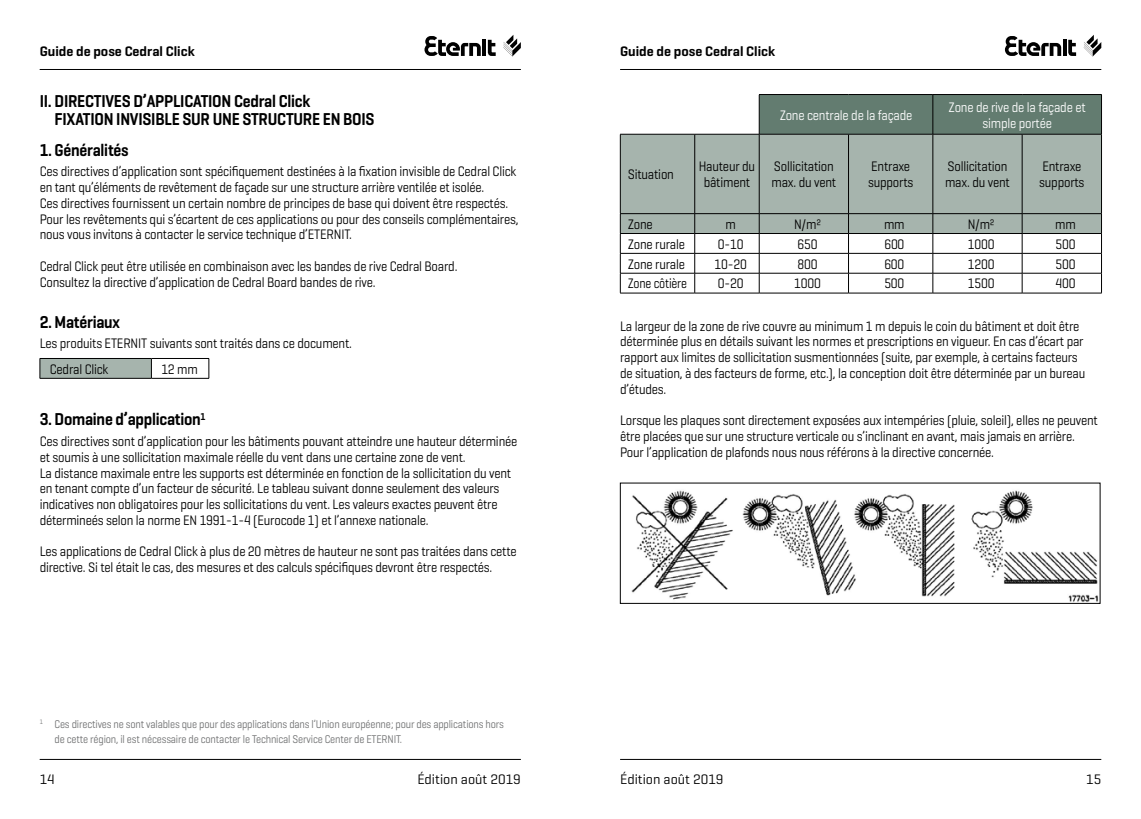
<style>
.page{position:relative;width:1141px;height:819px;background:#fff}
.page>*{position:absolute;margin:0;border:0;box-sizing:border-box;transform-origin:0 0}
.t1{font:600 17.5px/17.5px "Geogrotesque";letter-spacing:-.015em;color:#000;scale:.9 1}
.t2{font:14px/15.8px "Geogrotesque";letter-spacing:-.015em;color:#000;scale:.9 1}
.t3{font:14px/15.8px "Geogrotesque";letter-spacing:-.015em;color:#fff;text-align:center;scale:.9 1}
.t4{font:600 14px "Geogrotesque";color:#000}
.t5{font:14px "Geogrotesque";letter-spacing:-.015em;color:#000}
.t6{font:14px "Geogrotesque";letter-spacing:-.015em;color:#000;scale:.85 1}
.t7{font:11.38px/15.8px "Geogrotesque";letter-spacing:-.015em;color:#707172;scale:.9 1}
</style>
<div class="page">
<svg style="left:1005px;top:36px;width:71px;height:20px"></svg>
<svg style="left:1084px;top:35px;width:17px;height:21px"></svg>
<hr style="left:620px;top:69px;width:481px;height:1px;background:#000">
<hr style="left:40px;top:69px;width:481px;height:1px;background:#000">
<svg style="left:424px;top:36px;width:72px;height:20px"></svg>
<svg style="left:503px;top:35px;width:18px;height:21px"></svg>
<hr style="left:620px;top:759px;width:481px;height:1px;background:#000">
<hr style="left:40px;top:759px;width:481px;height:1px;background:#000">
<div style="left:40px;top:358px;width:111px;height:20px;background:#a6b4ad"></div>
<hr style="left:40px;top:358px;width:111px;height:1px;background:#000">
<hr style="left:151px;top:358px;width:58px;height:1px;background:#000">
<svg style="left:151px;top:358px;width:1px;height:20px"></svg>
<svg style="left:209px;top:358px;width:1px;height:20px"></svg>
<hr style="left:40px;top:378px;width:111px;height:1px;background:#000">
<hr style="left:151px;top:378px;width:58px;height:1px;background:#000">
<svg style="left:40px;top:359px;width:1px;height:19px"></svg>
<div style="left:760px;top:95px;width:341px;height:39px;background:#637c70"></div>
<div style="left:621px;top:135px;width:480px;height:78px;background:#a6b4ad"></div>
<hr style="left:759px;top:94px;width:89px;height:1px;background:#000">
<hr style="left:848px;top:94px;width:85px;height:1px;background:#000">
<hr style="left:933px;top:94px;width:89px;height:1px;background:#000">
<hr style="left:1022px;top:94px;width:80px;height:1px;background:#000">
<hr style="left:1101px;top:95px;width:1px;height:39px;background:#000">
<hr style="left:620px;top:134px;width:75px;height:1px;background:#000">
<hr style="left:620px;top:134px;width:1px;height:79px;background:#000">
<hr style="left:695px;top:134px;width:64px;height:1px;background:#000">
<hr style="left:694px;top:134px;width:1px;height:79px;background:#000">
<hr style="left:759px;top:134px;width:89px;height:1px;background:#000">
<hr style="left:759px;top:134px;width:1px;height:79px;background:#000">
<hr style="left:848px;top:134px;width:85px;height:1px;background:#000">
<hr style="left:848px;top:134px;width:1px;height:79px;background:#000">
<hr style="left:933px;top:134px;width:89px;height:1px;background:#000">
<hr style="left:933px;top:134px;width:1px;height:79px;background:#000">
<hr style="left:1022px;top:134px;width:80px;height:1px;background:#000">
<hr style="left:1022px;top:134px;width:1px;height:79px;background:#000">
<hr style="left:1101px;top:134px;width:1px;height:79px;background:#000">
<hr style="left:620px;top:213px;width:75px;height:1px;background:#000">
<hr style="left:695px;top:213px;width:64px;height:1px;background:#000">
<hr style="left:759px;top:213px;width:89px;height:1px;background:#000">
<hr style="left:848px;top:213px;width:85px;height:1px;background:#000">
<hr style="left:933px;top:213px;width:89px;height:1px;background:#000">
<hr style="left:1022px;top:213px;width:80px;height:1px;background:#000">
<svg style="left:620px;top:214px;width:482px;height:79px"></svg>
<hr style="left:620px;top:293px;width:75px;height:1px;background:#000">
<hr style="left:695px;top:293px;width:64px;height:1px;background:#000">
<hr style="left:759px;top:293px;width:89px;height:1px;background:#000">
<hr style="left:848px;top:293px;width:85px;height:1px;background:#000">
<hr style="left:933px;top:293px;width:89px;height:1px;background:#000">
<hr style="left:1022px;top:293px;width:80px;height:1px;background:#000">
<hr style="left:759px;top:95px;width:1px;height:39px;background:#000">
<hr style="left:933px;top:95px;width:1px;height:39px;background:#000">
<img style="left:631px;top:490px;width:467px;height:111px">
<p class="t4" style="left:40px;top:43px;width:156px">Guide de pose Cedral Click</p>
<p class="t4" style="left:620px;top:43px;width:156px">Guide de pose Cedral Click</p>
<p class="t1" style="left:55px;top:92px;width:357px;text-indent:-15px">II. DIRECTIVES D’APPLICATION Cedral Click<br>FIXATION INVISIBLE SUR UNE STRUCTURE EN BOIS</p>
<p class="t1" style="left:40px;top:141px;width:100px">1. Généralités</p>
<p class="t2" style="left:40px;top:163px;width:534px">Ces directives d’application sont spécifiquement destinées à la fixation invisible de Cedral Click en tant qu’éléments de revêtement de façade sur une structure arrière ventilée et isolée.<br>Ces directives fournissent un certain nombre de principes de base qui doivent être respectés.<br>Pour les revêtements qui s’écartent de ces applications ou pour des conseils complémentaires, nous vous invitons à contacter le service technique d’ETERNIT.</p>
<p class="t2" style="left:40px;top:258px;width:466px">Cedral Click peut être utilisée en combinaison avec les bandes de rive Cedral Board.<br>Consultez la directive d’application de Cedral Board bandes de rive.</p>
<p class="t1" style="left:40px;top:313px;width:91px">2. Matériaux</p>
<p class="t2" style="left:50px;top:330px;width:337px;line-height:25.4px;text-indent:-10px">Les produits ETERNIT suivants sont traités dans ce document.<br>Cedral Click</p>
<p class="t2" style="left:161px;top:360px;width:42px">12 mm</p>
<p class="t1" style="left:40px;top:410px;width:186px">3. Domaine d’application<sup>1</sup></p>
<p class="t2" style="left:40px;top:433px;width:532px">Ces directives sont d’application pour les bâtiments pouvant atteindre une hauteur déterminée et soumis à une sollicitation maximale réelle du vent dans une certaine zone de vent.<br>La distance maximale entre les supports est déterminée en fonction de la sollicitation du vent en tenant compte d’un facteur de sécurité. Le tableau suivant donne seulement des valeurs indicatives non obligatoires pour les sollicitations du vent. Les valeurs exactes peuvent être détermineés selon la norme EN 1991-1-4 (Eurocode 1) et l’annexe nationale.</p>
<p class="t2" style="left:40px;top:543px;width:532px">Les applications de Cedral Click à plus de 20 mètres de hauteur ne sont pas traitées dans cette directive. Si tel était le cas, des mesures et des calculs spécifiques devront être respectés.</p>
<p class="t7" style="left:55px;top:715px;width:501px;text-indent:-15px"><sup>1</sup> Ces directives ne sont valables que pour des applications dans l’Union européenne; pour des applications hors de cette région, il est nécessaire de contacter le Technical Service Center de ETERNIT.</p>
<p class="t3" style="left:780px;top:107px;width:149px">Zone centrale de la façade</p>
<p class="t3" style="left:949px;top:99px;width:154px">Zone de rive de la façade et simple portée</p>
<p class="t2" style="left:628px;top:166px;width:53px">Situation</p>
<p class="t2" style="left:699px;top:158px;width:64px;text-align:center">Hauteur du bâtiment</p>
<p class="t2" style="left:771px;top:158px;width:73px">Sollicitation max. du vent</p>
<p class="t2" style="left:868px;top:158px;width:52px">Entraxe supports</p>
<p class="t2" style="left:945px;top:158px;width:73px">Sollicitation max. du vent</p>
<p class="t2" style="left:1039px;top:158px;width:52px">Entraxe supports</p>
<p class="t2" style="left:628px;top:216px;width:29px">Zone</p>
<p class="t2" style="left:725px;top:216px;width:13px">m</p>
<p class="t2" style="left:794px;top:216px;width:31px">N/m²</p>
<p class="t2" style="left:884px;top:216px;width:24px">mm</p>
<p class="t2" style="left:968px;top:216px;width:31px">N/m²</p>
<p class="t2" style="left:1055px;top:216px;width:24px">mm</p>
<p class="t2" style="left:628px;top:235px;width:65px">Zone rurale</p>
<p class="t2" style="left:718px;top:235px;width:30px">0-10</p>
<p class="t2" style="left:798px;top:235px;width:24px">650</p>
<p class="t2" style="left:884px;top:235px;width:24px">600</p>
<p class="t2" style="left:968px;top:235px;width:31px">1000</p>
<p class="t2" style="left:1055px;top:235px;width:24px">500</p>
<p class="t2" style="left:628px;top:255px;width:65px">Zone rurale</p>
<p class="t2" style="left:715px;top:255px;width:37px">10-20</p>
<p class="t2" style="left:797px;top:255px;width:24px">800</p>
<p class="t2" style="left:884px;top:255px;width:24px">600</p>
<p class="t2" style="left:968px;top:255px;width:31px">1200</p>
<p class="t2" style="left:1055px;top:255px;width:24px">500</p>
<p class="t6" style="left:628px;top:275px;width:71px">Zone côtière</p>
<p class="t2" style="left:718px;top:275px;width:30px">0-20</p>
<p class="t2" style="left:794px;top:275px;width:31px">1000</p>
<p class="t2" style="left:884px;top:275px;width:24px">500</p>
<p class="t2" style="left:968px;top:275px;width:31px">1500</p>
<p class="t2" style="left:1055px;top:275px;width:24px">400</p>
<p class="t2" style="left:620px;top:317px;width:518px">La largeur de la zone de rive couvre au minimum 1 m depuis le coin du bâtiment et doit être déterminée plus en détails suivant les normes et prescriptions en vigueur. En cas d’écart par rapport aux limites de sollicitation susmentionnées (suite, par exemple, à certains facteurs de situation, à des facteurs de forme, etc.), la conception doit être déterminée par un bureau d’études.</p>
<p class="t2" style="left:620px;top:412px;width:533px">Lorsque les plaques sont directement exposées aux intempéries (pluie, soleil), elles ne peuvent être placées que sur une structure verticale ou s’inclinant en avant, mais jamais en arrière.<br>Pour l’application de plafonds nous nous référons à la directive concernée.</p>
<p class="t5" style="left:40px;top:770px;width:17px">14</p>
<p class="t5" style="left:417px;top:770px;width:105px">Édition août 2019</p>
<p class="t5" style="left:620px;top:770px;width:105px">Édition août 2019</p>
<p class="t5" style="left:1086px;top:770px;width:17px">15</p>
</div>
